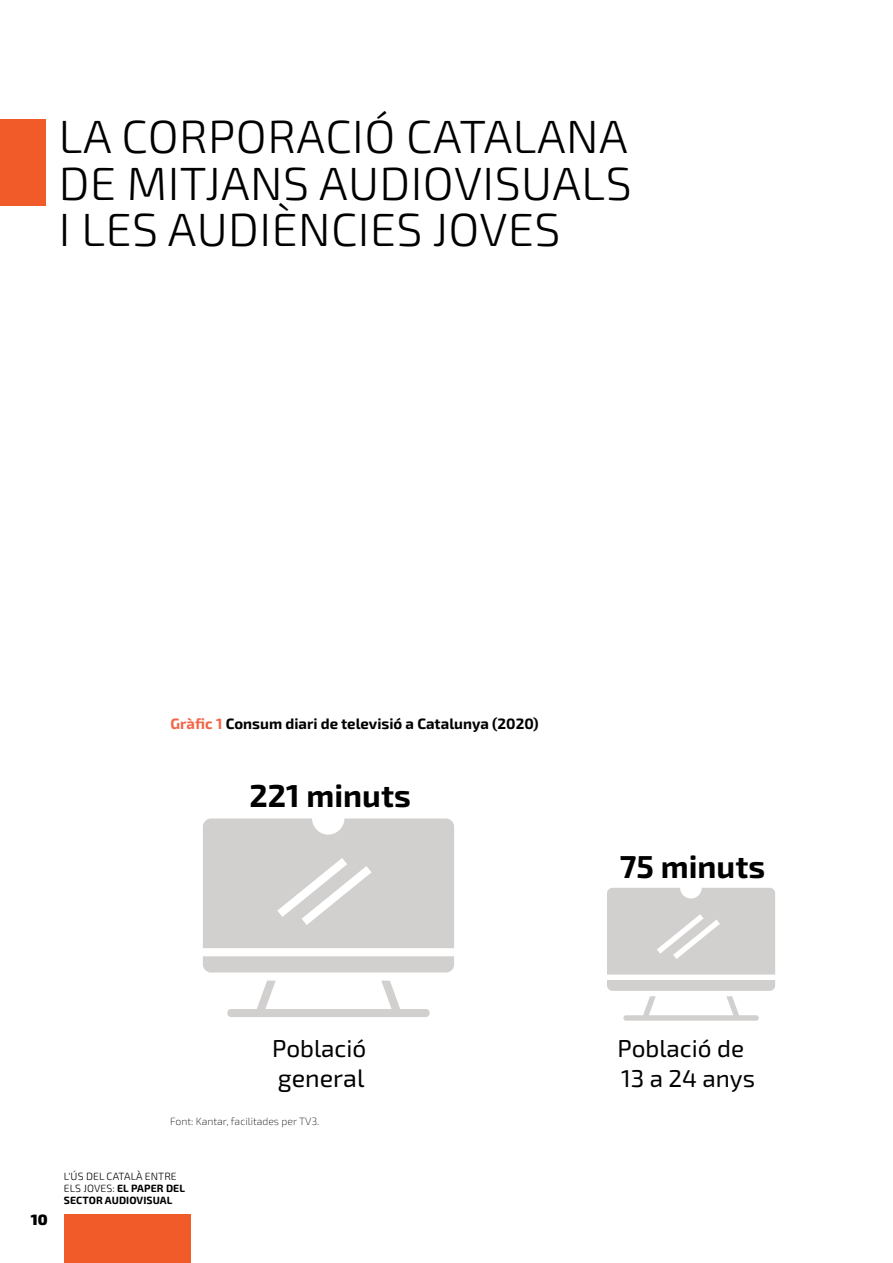
<style>
.page{position:relative;width:893px;height:1263px;background:#fff}
.page>*{position:absolute;margin:0;border:0;box-sizing:border-box;transform-origin:0 0}
.t1{font:300 46.5px/46.5px "Exo 2.0";letter-spacing:.01em;color:#000;text-align:justify}
.t2{font:700 31.8px "Exo 2.0";color:#000}
.t3{font:25.05px "Exo 2.0";color:#000}
.t4{font:24.3px/29.1px "Exo 2.0";color:#000}
.t5{font:700 15px "Exo 2.0";color:#000}
.t6{font:900 15px "Exo 2.0";color:#000}
.t7{font:300 10.5px/12px "Exo 2.0";letter-spacing:.01em;color:#000}
.t8{font:200 10.5px "Exo 2.0";color:#000}
.s1{color:#f26649}
.s2{font-weight:700}
</style>
<div class="page">
<div style="left:65px;top:1214px;width:126px;height:49px;background:#f15a29"></div>
<div style="left:0;top:119px;width:45px;height:86px;background:#f15a29"></div>
<svg style="left:203px;top:818px;width:251px;height:199px;fill:#d2d0cf"></svg>
<svg style="left:607px;top:888px;width:168px;height:133px"></svg>
<p class="t1" style="left:59px;top:115px;width:574px">LA CORPORACIÓ CATALANA DE MITJANS AUDIOVISUALS I LES AUDIÈNCIES JOVES</p>
<p class="t5" style="left:171px;top:715px;width:370px"><span class="s1">Gràfic 1</span> Consum diari de televisió a Catalunya (2020)</p>
<p class="t2" style="left:249px;top:777px;width:163px">221 minuts</p>
<p class="t4" style="left:272px;top:1035px;width:96px">Població</p>
<p class="t3" style="left:278px;top:1063px;width:88px">general</p>
<p class="t8" style="left:170px;top:1115px;width:151px">Font: Kantar, facilitades per TV3.</p>
<p class="t6" style="left:31px;top:1210px;width:18px">10</p>
<p class="t7" style="left:64px;top:1171px;width:123px">L'ÚS DEL CATALÀ ENTRE<br>ELS JOVES: <span class="s2">EL PAPER DEL<br>SECTOR AUDIOVISUAL</span></p>
<p class="t2" style="left:620px;top:848px;width:147px">75 minuts</p>
<p class="t4" style="left:617px;top:1035px;width:139px">Població de<br>13 a 24 anys</p>
</div>
